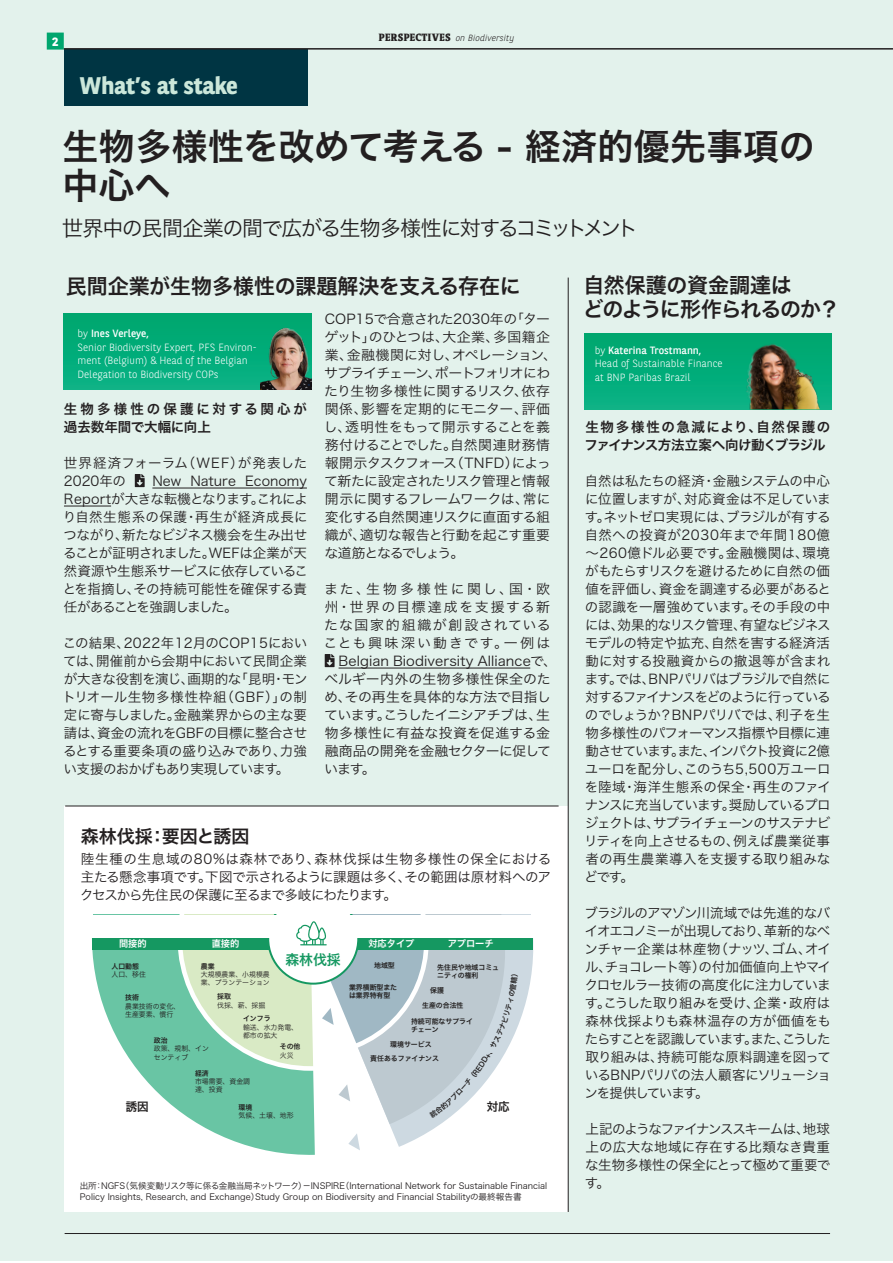
<style>
.page{position:relative;width:893px;height:1263px;background:#fff}
.page>*{position:absolute;margin:0;border:0;box-sizing:border-box;transform-origin:0 0}
.KOP_CHRONICLE{font:36px/39px "Hira Kaku Pro W6";letter-spacing:.005em;color:#231f20}
.KOP_SACKERS{font:700 24px "BNPP Sans";letter-spacing:-.005em;color:#cbe7da}
.KOP_CHRONICLE-2{font:21px "Hira Kaku Pro W6";color:#231f20}
.IHOUD_nummer{font:21px "Hira Kaku Pro W3";letter-spacing:-.06em;color:#231f20}
.KOP_CHRONICLE-3{font:21px "Hira Kaku Pro W6";letter-spacing:-.065em;color:#231f20}
.KOP_CHRONICLE-4{font:18px "Hira Kaku Pro W6";color:#231f20}
.t1{font:14.1px "Hira Kaku Pro W6";color:#159861}
.KOP_SACKERS-2{font:13.5px/18px "Hira Kaku Pro W3";letter-spacing:-.02em;color:#231f20;text-align:justify}
.KOP_SACKERS-3{font:13.5px/18px "Hira Kaku Pro W6";letter-spacing:.005em;color:#231f20}
.KOP_SACKERS-4{font:13.5px "Hira Kaku Pro W3";letter-spacing:.005em;color:#231f20}
.KOP_SACKERS-5{font:13.5px/18px "Hira Kaku Pro W6";letter-spacing:.195em;color:#231f20}
.KOP_SACKERS-6{font:13.5px/18px "Hira Kaku Pro W3";letter-spacing:.01em;color:#231f20}
.KOP_SACKERS-7{font:13.5px "Hira Kaku Pro W3";letter-spacing:-.045em;color:#231f20}
.KOP_SACKERS-8{font:13.5px "Hira Kaku Pro W3";letter-spacing:.03em;color:#231f20}
.KOP_SACKERS-9{font:13.5px "Hira Kaku Pro W3";letter-spacing:.015em;color:#231f20}
.KOP_SACKERS-10{font:13.5px "Hira Kaku Pro W3";letter-spacing:.205em;color:#231f20}
.KOP_SACKERS-11{font:13.5px "Hira Kaku Pro W3";letter-spacing:.115em;color:#231f20}
.KOP_SACKERS-12{font:13.5px "Hira Kaku Pro W3";letter-spacing:.11em;color:#231f20}
.KOP_SACKERS-13{font:13.5px "Hira Kaku Pro W3";letter-spacing:.145em;color:#231f20}
.t2{font:700 12px "BNPP Sans";color:#fff}
.t3{font:11.7px "Hira Kaku Pro W6";color:#211e1e}
.t4{font:300 10.5px/13.5px "BNPP Sans";color:#fff}
.t5{font:10.5px "BNPP Sans";color:#fff}
.t6{font:9.45px "Hira Kaku Pro W6";letter-spacing:-.005em;color:#fff}
.KOP_CHRONICLE-5{font:italic 300 9px "BNPP Sans";letter-spacing:.01em;color:#231f20}
.KOP_SACKERS-14{font:8.7px/10.5px "Hira Kaku Pro W3";color:#231f20}
.t7{font:7.05px/8.2px "Hira Kaku Pro W3";letter-spacing:-.005em;color:#211e1e}
.t8{font:7.05px/8.2px "Hira Kaku Pro W6";letter-spacing:-.005em;color:#211e1e}
.s1{font-family:"BNPP Serif";font-weight:800;font-style:normal;font-size:10.5px}
.s2{font-weight:300}
.s3{font-family:"Hira Kaku Pro W6"}
.s4{font-family:"Hira Kaku Pro W3"}
</style>
<div class="page">
<div style="left:0;top:0;width:893px;height:1260px;background:#e3f2ec"></div>
<hr style="left:65px;top:1233px;width:765px;height:1px;background:#231f20">
<div style="left:48px;top:33px;width:15px;height:16px;background:#00a66e"></div>
<div style="left:47px;top:33px;width:17px;height:17px;border:2px solid #00a66e"></div>
<div style="left:64px;top:49px;width:244px;height:56px;background:#003543"></div>
<hr style="left:64px;top:48px;width:829px;height:2px;background:#231f20">
<div style="left:64px;top:806px;width:504px;height:405px;background:#fff"></div>
<hr style="left:568px;top:278px;width:1px;height:934px;background:#231f20">
<div style="left:585px;top:334px;width:246px;height:76px;background:linear-gradient(to bottom,#00a66d,#0ab286)"></div>
<hr style="left:152px;top:488px;width:155px;height:1px;background:#231f20">
<hr style="left:64px;top:506px;width:47px;height:1px;background:#231f20">
<svg style="left:135px;top:474px;width:10px;height:13px"></svg>
<div style="left:64px;top:314px;width:247px;height:75px;background:#00ac78"></div>
<hr style="left:339px;top:668px;width:191px;height:1px;background:#231f20">
<svg style="left:325px;top:654px;width:10px;height:13px"></svg>
<hr style="left:65px;top:806px;width:494px;height:1px;background:#231f20">
<svg style="left:389px;top:940px;width:145px;height:207px"></svg>
<svg style="left:92px;top:950px;width:223px;height:205px;fill:#69c5a4"></svg>
<svg style="left:247px;top:950px;width:283px;height:174px"></svg>
<div style="left:92px;top:937px;width:177px;height:13px;background:#159861"></div>
<div style="left:357px;top:937px;width:176px;height:13px;background:#159861"></div>
<svg style="left:348px;top:1134px;width:12px;height:16px"></svg>
<img style="left:260px;top:327px;width:51px;height:63px">
<img style="left:737px;top:343px;width:83px;height:66px">
<svg style="left:177px;top:921px;width:341px;height:197px"></svg>
<p class="t2" style="left:52px;top:33px;width:8px">2</p>
<p class="KOP_SACKERS" style="left:80px;top:69px;width:160px">What’s at stake</p>
<p class="KOP_CHRONICLE-5" style="left:379px;top:32px;width:137px"><span class="s1">PERSPECTIVES</span> on Biodiversity</p>
<p class="KOP_CHRONICLE" style="left:62px;top:126px;width:754px">生物多様性を改めて考える - 経済的優先事項の中心へ</p>
<p class="IHOUD_nummer" style="left:62px;top:210px;width:577px">世界中の民間企業の間で広がる生物多様性に対するコミットメント</p>
<p class="KOP_CHRONICLE-2" style="left:66px;top:267px;width:456px">民間企業が生物多様性の課題解決を支える存在に</p>
<p class="KOP_CHRONICLE-2" style="left:584px;top:266px;width:210px">自然保護の資金調達は</p>
<p class="KOP_CHRONICLE-3" style="left:583px;top:290px;width:259px">どのように形作られるのか？</p>
<p class="KOP_SACKERS-2" style="left:324px;top:309px;width:235px;text-align:left">COP15で合意された2030年の「ターゲット」のひとつは、大企業、多国籍企業、金融機関に対し、オペレーション、サプライチェーン、ポートフォリオにわたり生物多様性に関するリスク、依存関係、影響を定期的にモニター、評価し、透明性をもって開示することを義務付けることでした。自然関連財務情報開示タスクフォース（TNFD）によって新たに設定されたリスク管理と情報開示に関するフレームワークは、常に変化する自然関連リスクに直面する組織が、適切な報告と行動を起こす重要な道筋となるでしょう。</p>
<p class="KOP_SACKERS-10" style="left:324px;top:577px;width:228px">また、生物多様性に関し、国・欧</p>
<p class="KOP_SACKERS-11" style="left:325px;top:595px;width:227px">州・世界の目標達成を支援する新</p>
<p class="KOP_SACKERS-12" style="left:324px;top:613px;width:228px">たな国家的組織が創設されている</p>
<p class="KOP_SACKERS-13" style="left:324px;top:631px;width:228px">ことも興味深い動きです。一例は</p>
<p class="KOP_SACKERS-4" style="left:339px;top:649px;width:220px">Belgian Biodiversity Allianceで、</p>
<p class="KOP_SACKERS-8" style="left:324px;top:667px;width:228px">ベルギー内外の生物多様性保全のた</p>
<p class="KOP_SACKERS-2" style="left:324px;top:687px;width:228px">め、その再生を具体的な方法で目指し</p>
<p class="KOP_SACKERS-7" style="left:324px;top:703px;width:228px">ています。こうしたイニシアチブは、生</p>
<p class="KOP_SACKERS-9" style="left:325px;top:721px;width:227px">物多様性に有益な投資を促進する金</p>
<p class="KOP_SACKERS-2" style="left:325px;top:741px;width:228px">融商品の開発を金融セクターに促して</p>
<p class="KOP_SACKERS-2" style="left:324px;top:759px;width:53px">います。</p>
<p class="t5" style="left:78px;top:326px;width:73px"><span class="s2">by</span> Ines Verleye,</p>
<p class="t4" style="left:78px;top:340px;width:181px">Senior Biodiversity Expert, PFS Environ&shy;ment (Belgium) &amp; Head of the Belgian<br>Delegation to Biodiversity COPs</p>
<p class="t5" style="left:595px;top:343px;width:108px"><span class="s2">by</span> Katerina Trostmann,</p>
<p class="t4" style="left:595px;top:356px;width:129px">Head of Sustainable Finance at BNP Paribas Brazil</p>
<p class="KOP_SACKERS-5" style="left:64px;top:399px;width:245px">生物多様性の保護に対する関心が過去数年間で大幅に向上</p>
<p class="KOP_SACKERS-6" style="left:64px;top:453px;width:245px">世界経済フォーラム（WEF）が発表した<br>2020年の</p>
<p class="KOP_SACKERS-3" style="left:585px;top:417px;width:247px">生物多様性の急減により、自然保護のファイナンス方法立案へ向け動くブラジル</p>
<p class="KOP_SACKERS-2" style="left:584px;top:471px;width:248px">自然は私たちの経済・金融システムの中心に位置しますが、対応資金は不足しています。ネットゼロ実現には、ブラジルが有する自然への投資が2030年まで年間180億～260億ドル必要です。金融機関は、環境がもたらすリスクを避けるために自然の価値を評価し、資金を調達する必要があるとの認識を一層強めています。その手段の中には、効果的なリスク管理、有望なビジネスモデルの特定や拡充、自然を害する経済活動に対する投融資からの撤退等が含まれます。では、BNPパリバはブラジルで自然に対するファイナンスをどのように行っているのでしょうか？BNPパリバでは、利子を生物多様性のパフォーマンス指標や目標に連動させています。また、インパクト投資に2億ユーロを配分し、このうち5,500万ユーロを陸域・海洋生態系の保全・再生のファイナンスに充当しています。奨励しているプロジェクトは、サプライチェーンのサステナビリティを向上させるもの、例えば農業従事者の再生農業導入を支援する取り組みなどです。</p>
<p class="KOP_SACKERS-2" style="left:584px;top:903px;width:248px">ブラジルのアマゾン川流域では先進的なバイオエコノミーが出現しており、革新的なベンチャー企業は林産物（ナッツ、ゴム、オイル、チョコレート等）の付加価値向上やマイクロセルラー技術の高度化に注力しています。こうした取り組みを受け、企業・政府は森林伐採よりも森林温存の方が価値をもたらすことを認識しています。また、こうした取り組みは、持続可能な原料調達を図っているBNPパリバの法人顧客にソリューションを提供しています。</p>
<p class="KOP_SACKERS-2" style="left:585px;top:1119px;width:247px">上記のようなファイナンススキームは、地球上の広大な地域に存在する比類なき貴重な生物多様性の保全にとって極めて重要です。</p>
<p class="KOP_SACKERS-2" style="left:63px;top:471px;width:247px;text-indent:90px">New Nature Economy Reportが大きな転機となります。これにより自然生態系の保護・再生が経済成長につながり、新たなビジネス機会を生み出せることが証明されました。WEFは企業が天然資源や生態系サービスに依存していることを指摘し、その持続可能性を確保する責任があることを強調しました。</p>
<p class="KOP_SACKERS-2" style="left:63px;top:633px;width:247px">この結果、2022年12月のCOP15においては、開催前から会期中において民間企業が大きな役割を演じ、画期的な「昆明・モントリオール生物多様性枠組（GBF）」の制定に寄与しました。金融業界からの主な要請は、資金の流れをGBFの目標に整合させるとする重要条項の盛り込みであり、力強い支援のおかげもあり実現しています。</p>
<p class="KOP_CHRONICLE-4" style="left:81px;top:820px;width:170px">森林伐採：要因と誘因</p>
<p class="KOP_SACKERS-2" style="left:80px;top:849px;width:472px">陸生種の生息域の80%は森林であり、森林伐採は生物多様性の保全における主たる懸念事項です。下図で示されるように課題は多く、その範囲は原材料へのアクセスから先住民の保護に至るまで多岐にわたります。</p>
<p class="t6" style="left:119px;top:935px;width:29px">間接的</p>
<p class="t6" style="left:212px;top:935px;width:29px">直接的</p>
<p class="t6" style="left:368px;top:935px;width:47px">対応タイプ</p>
<p class="t6" style="left:448px;top:935px;width:47px">アプローチ</p>
<p class="t1" style="left:286px;top:946px;width:57px">森林伐採</p>
<p class="t8" style="left:374px;top:961px;width:22px">地域型</p>
<p class="t8" style="left:349px;top:982px;width:50px">業界横断型または業界特有型</p>
<p class="t7" style="left:111px;top:961px;width:36px"><span class="s3">人口動態</span>人口、移住</p>
<p class="t7" style="left:201px;top:961px;width:70px"><span class="s3">農業<br></span>大規模農業、小規模農業、プランテーション</p>
<p class="t7" style="left:217px;top:992px;width:50px"><span class="s3">採取<br></span>伐採、薪、採掘</p>
<p class="t7" style="left:243px;top:1014px;width:57px"><span class="s3">インフラ<br></span>輸送、水力発電、都市の拡大</p>
<p class="t8" style="left:280px;top:1042px;width:22px">その他<span class="s4">火災</span></p>
<p class="t8" style="left:437px;top:963px;width:63px">先住民や地域コミュニティの権利</p>
<p class="t8" style="left:411px;top:997px;width:63px;line-height:15.5px;text-align:center">生産の合法性<br>持続可能なサプライ</p>
<p class="t8" style="left:411px;top:1025px;width:29px">チェーン</p>
<p class="t8" style="left:390px;top:1039px;width:43px">環境サービス</p>
<p class="t8" style="left:370px;top:1054px;width:70px">責任あるファイナンス</p>
<p class="t8" style="left:430px;top:986px;width:15px">保護</p>
<p class="t7" style="left:125px;top:993px;width:57px"><span class="s3">技術<br></span>農業技術の変化、生産要素、慣行</p>
<p class="t7" style="left:154px;top:1036px;width:57px"><span class="s3">政治<br></span>政策、規制、インセンティブ</p>
<p class="t7" style="left:195px;top:1068px;width:57px"><span class="s3">経済<br></span>市場需要、資金調達、投資</p>
<p class="t7" style="left:239px;top:1103px;width:57px"><span class="s3">環境<br></span>気候、土壌、地形</p>
<p class="t3" style="left:126px;top:1096px;width:24px">誘因</p>
<p class="t3" style="left:487px;top:1096px;width:24px">対応</p>
<p class="KOP_SACKERS-14" style="left:80px;top:1180px;width:469px">出所：NGFS（気候変動リスク等に係る金融当局ネットワーク）－INSPIRE（International Network for Sustainable Financial<br>Policy Insights, Research, and Exchange）Study Group on Biodiversity and Financial Stabilityの最終報告書</p>
</div>
